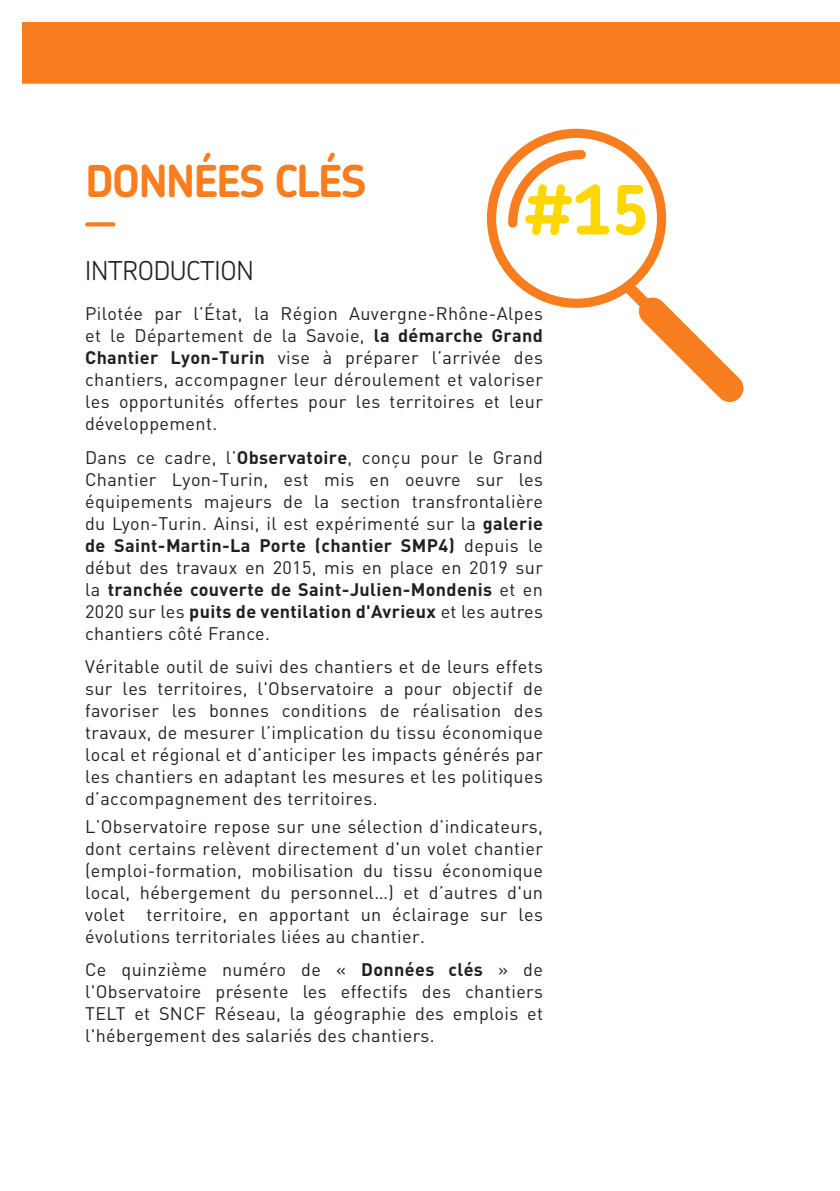
<style>
.page{position:relative;width:840px;height:1191px;background:#fff}
.page>*{position:absolute;margin:0;border:0;box-sizing:border-box;transform-origin:0 0}
.t1{font:700 68px "Chevin Pro";color:#ffd700}
.t2{font:700 44px "Chevin Pro";letter-spacing:-.05em;color:#f87d1e}
.t3{font:300 26px "Chevin Pro";letter-spacing:-.01em;color:#241f1f}
.t4{font:18px/22px "DIN";letter-spacing:.02em;color:#241f1f;text-align:justify}
.s1{font-weight:700}
</style>
<div class="page">
<div style="left:23px;top:23px;width:816px;height:62px;background:#f87d1e"></div>
<svg style="left:22px;top:52px;width:817px;height:33px"></svg>
<div style="left:486px;top:129px;width:179px;height:179px;border:9px solid #f87d1e;border-radius:50%"></div>
<svg style="left:608px;top:268px;width:136px;height:134px"></svg>
<svg style="left:503px;top:145px;width:83px;height:83px"></svg>
<svg style="left:87px;top:222px;width:26px;height:4px"></svg>
<h2 class="t2" style="left:85px;top:152px;width:283px">DONNÉES CLÉS</h2>
<h3 class="t3" style="left:85px;top:253px;width:170px">INTRODUCTION</h3>
<h1 class="t1" style="left:523px;top:165px;width:127px">#15</h1>
<p class="t4" style="left:85px;top:302px;width:459px">Pilotée par l’État, la Région Auvergne-Rhône-Alpes et le Département de la Savoie, <span class="s1">la démarche Grand Chantier Lyon-Turin</span> vise à préparer l’arrivée des chantiers, accompagner leur déroulement et valoriser les opportunités offertes pour les territoires et leur développement.</p>
<p class="t4" style="left:85px;top:446px;width:459px">Dans ce cadre, l’<span class="s1">Observatoire</span>, conçu pour le Grand Chantier Lyon-Turin, est mis en oeuvre sur les équipements majeurs de la section transfrontalière du Lyon-Turin. Ainsi, il est expérimenté sur la <span class="s1">galerie de Saint-Martin-La Porte (chantier SMP4)</span> depuis le début des travaux en 2015, mis en place en 2019 sur la <span class="s1">tranchée couverte de Saint-Julien-Mondenis</span> et en 2020 sur les <span class="s1">puits de ventilation d'Avrieux</span> et les autres chantiers côté France.</p>
<p class="t4" style="left:85px;top:655px;width:459px">Véritable outil de suivi des chantiers et de leurs effets sur les territoires, l'Observatoire a pour objectif de favoriser les bonnes conditions de réalisation des travaux, de mesurer l’implication du tissu économique local et régional et d’anticiper les impacts générés par les chantiers en adaptant les mesures et les politiques d’accompagnement des territoires.</p>
<p class="t4" style="left:85px;top:815px;width:459px">L’Observatoire repose sur une sélection d’indicateurs, dont certains relèvent directement d'un volet chantier (emploi-formation, mobilisation du tissu économique local, hébergement du personnel…) et d’autres d'un volet territoire, en apportant un éclairage sur les évolutions territoriales liées au chantier.</p>
<p class="t4" style="left:85px;top:958px;width:459px">Ce quinzième numéro de « <span class="s1">Données clés</span> » de l'Observatoire présente les effectifs des chantiers TELT et SNCF Réseau, la géographie des emplois et l'hébergement des salariés des chantiers.</p>
</div>
